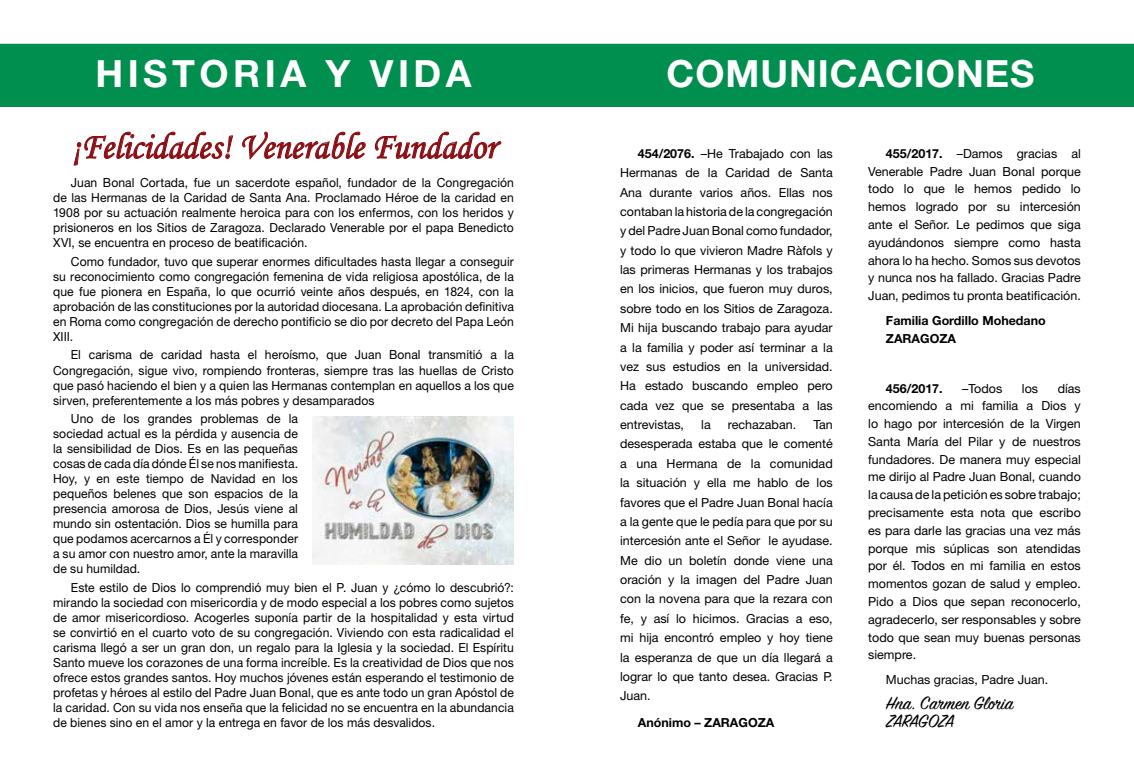
<style>
.page{position:relative;width:1134px;height:780px;background:#fff}
.page>*{position:absolute;margin:0;border:0;box-sizing:border-box;transform-origin:0 0}
.t1{font:37.5px "Monotype Corsiva";color:#8b0e13;scale:.95 1}
.t2{font:700 37.5px "Helvetica Neue LT Std";letter-spacing:.025em;color:#fff}
.t3{font:700 37.5px "Helvetica Neue LT Std";letter-spacing:.12em;color:#fff}
.t4{font:20px/17.8px "Sign Painter House Script";letter-spacing:-.005em;color:#000}
.t5{font:12.5px/15px "Helvetica Neue LT Std";color:#000;text-align:justify}
.t6{font:700 12.5px/17.8px "Helvetica Neue LT Std";color:#000}
.s1{font-weight:700}
</style>
<div class="page">
<div style="left:0;top:44px;width:1134px;height:62px;background:#008f4f"></div>
<svg style="left:74px;top:132px;width:159px;height:33px"></svg>
<svg style="left:242px;top:132px;width:123px;height:27px"></svg>
<svg style="left:375px;top:132px;width:126px;height:27px"></svg>
<img style="left:312px;top:416px;width:202px;height:148px">
<h1 class="t3" style="left:95px;top:50px;width:378px">HISTORIA Y VIDA</h1>
<h1 class="t2" style="left:667px;top:50px;width:369px">COMUNICACIONES</h1>
<h1 class="t1" style="left:71px;top:124px;width:449px">¡Felicidades! Venerable Fundador</h1>
<p class="t5" style="left:53px;top:175px;width:462px;text-indent:18px">Juan Bonal Cortada, fue un sacerdote español, fundador de la Congregación de las Hermanas de la Caridad de Santa Ana. Proclamado Héroe de la caridad en 1908 por su actuación realmente heroica para con los enfermos, con los heridos y prisioneros en los Sitios de Zaragoza. Declarado Venerable por el papa Benedicto XVI, se encuentra en proceso de beatificación.</p>
<p class="t5" style="left:53px;top:254px;width:462px;text-indent:18px">Como fundador, tuvo que superar enormes dificultades hasta llegar a conseguir su reconocimiento como congregación femenina de vida religiosa apostólica, de la que fue pionera en España, lo que ocurrió veinte años después, en 1824, con la aprobación de las constituciones por la autoridad diocesana. La aprobación definitiva en Roma como congregación de derecho pontificio se dio por decreto del Papa León XIII.</p>
<p class="t5" style="left:53px;top:347px;width:462px;text-indent:18px">El carisma de caridad hasta el heroísmo, que Juan Bonal transmitió a la Congregación, sigue vivo, rompiendo fronteras, siempre tras las huellas de Cristo que pasó haciendo el bien y a quien las Hermanas contemplan en aquellos a los que sirven, preferentemente a los más pobres y desamparados</p>
<p class="t5" style="left:53px;top:411px;width:246px;text-indent:18px">Uno de los grandes problemas de la sociedad actual es la pérdida y ausencia de la sensibilidad de Dios. Es en las pequeñas cosas de cada día dónde Él se nos manifiesta.<br>Hoy, y en este tiempo de Navidad en los pequeños belenes que son espacios de la presencia amorosa de Dios, Jesús viene al mundo sin ostentación. Dios se humilla para que podamos acercarnos a Él y corresponder a su amor con nuestro amor, ante la maravilla de su humildad.</p>
<p class="t5" style="left:53px;top:579px;width:462px;text-indent:18px">Este estilo de Dios lo comprendió muy bien el P. Juan y ¿cómo lo descubrió?: mirando la sociedad con misericordia y de modo especial a los pobres como sujetos de amor misericordioso. Acogerles suponía partir de la hospitalidad y esta virtud se convirtió en el cuarto voto de su congregación. Viviendo con esta radicalidad el carisma llegó a ser un gran don, un regalo para la Iglesia y la sociedad. El Espíritu Santo mueve los corazones de una forma increíble. Es la creatividad de Dios que nos ofrece estos grandes santos. Hoy muchos jóvenes están esperando el testimonio de profetas y héroes al estilo del Padre Juan Bonal, que es ante todo un gran Apóstol de la caridad. Con su vida nos enseña que la felicidad no se encuentra en la abundancia de bienes sino en el amor y la entrega en favor de los más desvalidos.</p>
<p class="t5" style="left:620px;top:143px;width:214px;line-height:19.4px;text-indent:18px"><span class="s1">454/2076.</span> –He Trabajado con las Hermanas de la Caridad de Santa Ana durante varios años. Ellas nos contaban la historia de la congregación y del Padre Juan Bonal como fundador, y todo lo que vivieron Madre Ràfols y las primeras Hermanas y los trabajos en los inicios, que fueron muy duros, sobre todo en los Sitios de Zaragoza.<br>Mi hija buscando trabajo para ayudar a la familia y poder así terminar a la vez sus estudios en la universidad.<br>Ha estado buscando empleo pero cada vez que se presentaba a las entrevistas,</p>
<p class="t5" style="left:620px;top:415px;width:214px;line-height:19.4px;text-indent:193px">Tan desesperada estaba que le comenté a una Hermana de la comunidad la situación y ella me hablo de los favores que el Padre Juan Bonal hacía a la gente que le pedía para que por su intercesión ante el Señor le ayudase.<br>Me dio un boletín donde viene una oración y la imagen del Padre Juan con la novena para que la rezara con fe, y así lo hicimos. Gracias a eso, mi hija encontró empleo y hoy tiene la esperanza de que un día llegará a lograr lo que tanto desea. Gracias P.<br>Juan.</p>
<p class="t6" style="left:638px;top:713px;width:138px">Anónimo – ZARAGOZA</p>
<p class="t5" style="left:701px;top:417px;width:11px">la</p>
<p class="t5" style="left:728px;top:417px;width:70px">rechazaban.</p>
<p class="t5" style="left:868px;top:144px;width:214px;line-height:17.8px;text-indent:18px"><span class="s1">455/2017.</span> –Damos gracias al Venerable Padre Juan Bonal porque todo lo que le hemos pedido lo hemos logrado por su intercesión ante el Señor. Le pedimos que siga ayudándonos siempre como hasta ahora lo ha hecho. Somos sus devotos y nunca nos ha fallado. Gracias Padre Juan, pedimos tu pronta beatificación.</p>
<p class="t6" style="left:886px;top:311px;width:161px">Familia Gordillo Mohedano<br>ZARAGOZA</p>
<p class="t5" style="left:868px;top:379px;width:214px;line-height:17.8px;text-indent:189px">días encomiendo a mi familia a Dios y lo hago por intercesión de la Virgen Santa María del Pilar y de nuestros fundadores. De manera muy especial me dirijo al Padre Juan Bonal, cuando la causa de la petición es sobre trabajo; precisamente esta nota que escribo es para darle las gracias una vez más porque mis súplicas son atendidas por él. Todos en mi familia en estos momentos gozan de salud y empleo.<br>Pido a Dios que sepan reconocerlo, agradecerlo, ser responsables y sobre todo que sean muy buenas personas siempre.</p>
<p class="t5" style="left:886px;top:672px;width:164px">Muchas gracias, Padre Juan.</p>
<h2 class="t4" style="left:886px;top:696px;width:129px">Hna. Carmen Gloria<br>ZARAGOZA</h2>
<p class="t6" style="left:886px;top:379px;width:58px">456/2017.</p>
<p class="t5" style="left:962px;top:380px;width:42px">–Todos</p>
<p class="t5" style="left:1022px;top:380px;width:18px">los</p>
</div>
